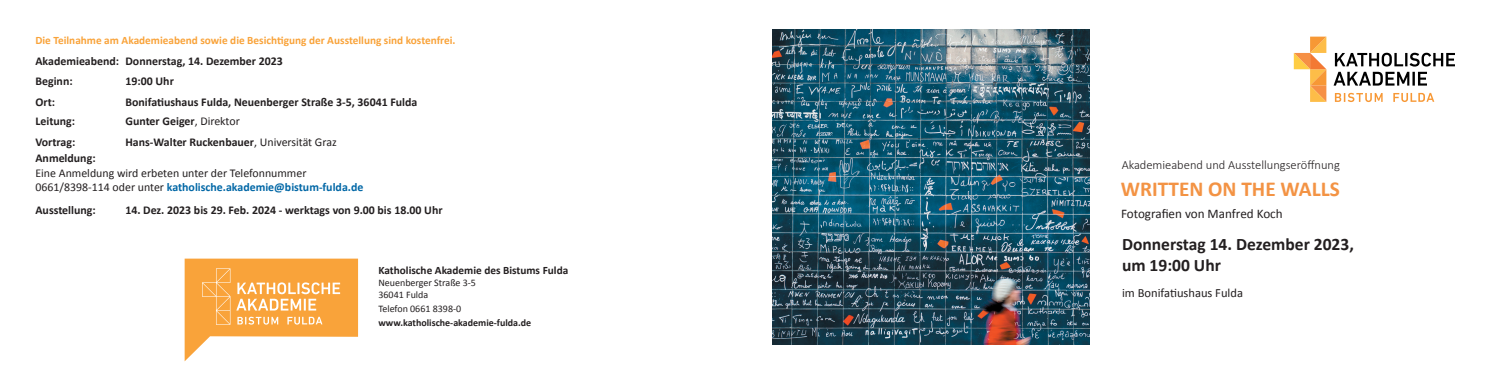
<style>
.page{position:relative;width:1489px;height:373px;background:#fff}
.page>*{position:absolute;margin:0;border:0;box-sizing:border-box;transform-origin:0 0}
.t1{font:700 21.25px "Calibri";color:#f39344}
.t2{font:700 17.5px/21px "Calibri";color:#231f20}
.t3{font:13.12px "Calibri";color:#231f20}
.t4{font:300 12.5px "Calibri";color:#231f20}
.t5{font:12.5px "Calibri";color:#231f20}
.t6{font:700 11.88px/20.4px "Calibri";color:#231f20}
.t7{font:11.88px/14.2px "Calibri";color:#231f20}
.t8{font:700 11.25px "Calibri";color:#f9a33a}
.t9{font:700 11.25px "Calibri";color:#231f20}
.t10{font:10px/12px "Calibri";color:#231f20}
.t11{font:700 10px "Calibri";color:#231f20}
.s1{font-weight:400}
.s2{font-weight:700;color:#0167a6}
</style>
<div class="page">
<svg style="left:1334px;top:93px;width:48px;height:9px"></svg>
<svg style="left:1393px;top:93px;width:41px;height:9px"></svg>
<svg style="left:1333px;top:72px;width:93px;height:13px"></svg>
<svg style="left:1334px;top:53px;width:120px;height:13px"></svg>
<svg style="left:1293px;top:37px;width:33px;height:65px"></svg>
<svg style="left:185px;top:258px;width:173px;height:102px"></svg>
<img style="left:772px;top:29px;width:317px;height:315px">
<p class="t8" style="left:35px;top:33px;width:421px">Die Teilnahme am Akademieabend sowie die Besichtigung der Ausstellung sind kostenfrei.</p>
<p class="t6" style="left:35px;top:51px;width:249px">Akademieabend: Donnerstag, 14. Dezember 2023<br>Beginn:</p>
<p class="t6" style="left:125px;top:71px;width:50px">19:00 Uhr</p>
<p class="t6" style="left:35px;top:91px;width:21px">Ort:</p>
<p class="t6" style="left:125px;top:91px;width:293px">Bonifatiushaus Fulda, Neuenberger Straße 3-5, 36041 Fulda</p>
<p class="t6" style="left:35px;top:111px;width:41px">Leitung:</p>
<p class="t6" style="left:125px;top:111px;width:116px">Gunter Geiger<span class="s1">, Direktor</span></p>
<p class="t6" style="left:35px;top:131px;width:41px">Vortrag:</p>
<p class="t6" style="left:125px;top:131px;width:213px">Hans-Walter Ruckenbauer<span class="s1">, Universität Graz</span></p>
<p class="t6" style="left:35px;top:148px;width:62px">Anmeldung:</p>
<p class="t7" style="left:35px;top:165px;width:329px">Eine Anmeldung wird erbeten unter der Telefonnummer<br>0661/8398-114 oder unter <span class="s2">katholische.akademie@bistum-fulda.de</span></p>
<p class="t6" style="left:35px;top:199px;width:62px">Ausstellung:</p>
<p class="t6" style="left:125px;top:199px;width:319px">14. Dez. 2023 bis 29. Feb. 2024 - werktags von 9.00 bis 18.00 Uhr</p>
<p class="t9" style="left:378px;top:263px;width:191px">Katholische Akademie des Bistums Fulda</p>
<p class="t10" style="left:378px;top:276px;width:99px">Neuenberger Straße 3-5<br>36041 Fulda</p>
<p class="t10" style="left:378px;top:302px;width:84px">Telefon 0661 8398-0</p>
<p class="t11" style="left:378px;top:315px;width:154px">www.katholische-akademie-fulda.de</p>
<p class="t4" style="left:1121px;top:156px;width:220px">Akademieabend und Ausstellungseröffnung</p>
<h1 class="t1" style="left:1120px;top:175px;width:220px">WRITTEN ON THE WALLS</h1>
<p class="t3" style="left:1120px;top:204px;width:163px">Fotografien von Manfred Koch</p>
<h2 class="t2" style="left:1121px;top:233px;width:233px">Donnerstag 14. Dezember 2023, um 19:00 Uhr</h2>
<p class="t5" style="left:1121px;top:284px;width:122px">im Bonifatiushaus Fulda</p>
</div>
